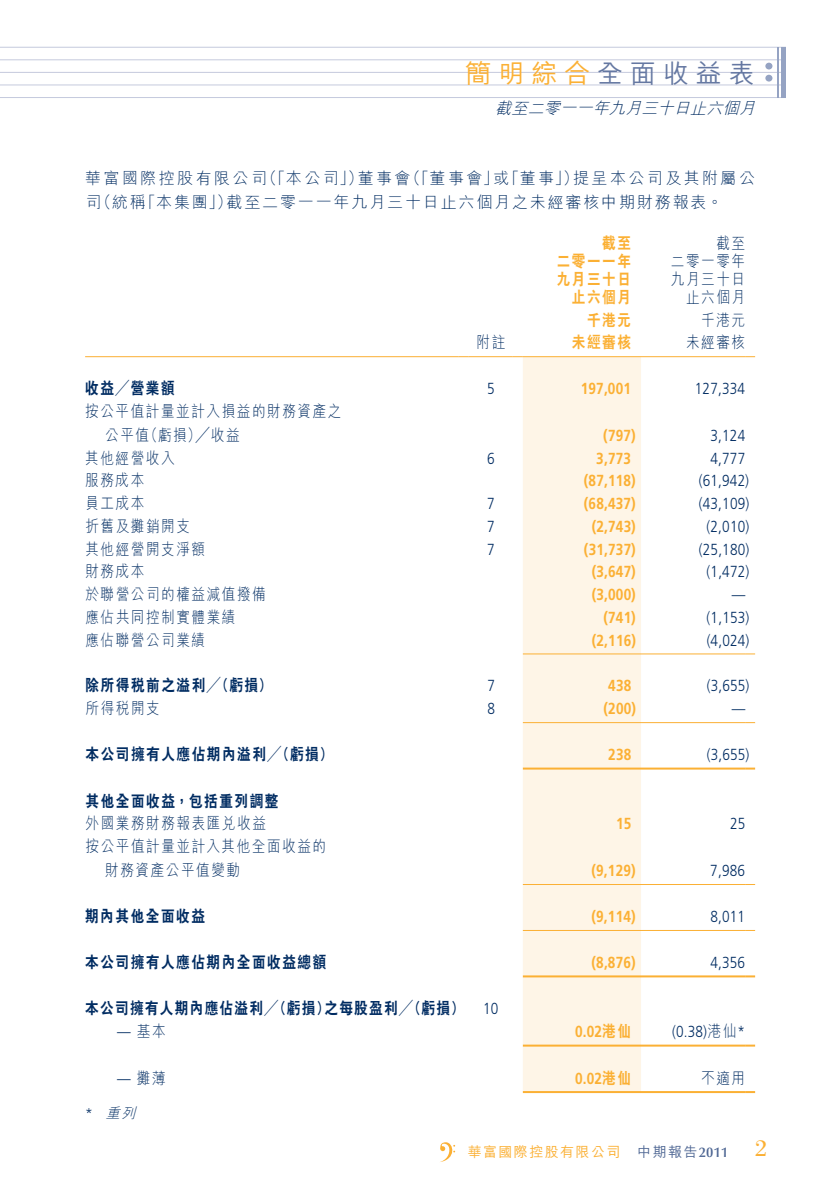
<style>
.page{position:relative;width:840px;height:1191px;background:#fff}
.page>*{position:absolute;margin:0;border:0;box-sizing:border-box;transform-origin:0 0}
.t1{font:500 26px "M Hei HK";letter-spacing:.265em;color:#6578a2}
.t2{font:24px "Bodoni Std";color:#fbb034}
.t3{font:300 16px/18px "M Hei HK";letter-spacing:.115em;color:#002c62;text-align:right;scale:.85 1}
.t4{font:300 16px "Frutiger LT Std";letter-spacing:.015em;color:#002c62;scale:.85 1}
.t5{font:700 16px "Frutiger LT Std";letter-spacing:.015em;color:#fbb034;scale:.85 1}
.t6{font:800 16px "C Hei 2 HK";letter-spacing:.115em;color:#002c62;scale:.85 1}
.t7{font:300 16px/24px "M Hei HK";letter-spacing:.115em;color:#002c62}
.t8{font:800 16px/18px "C Hei 2 HK";letter-spacing:.115em;color:#fbb034;text-align:right;scale:.85 1}
.t9{font:800 16px "C Hei 2 HK";letter-spacing:.095em;color:#002c62;scale:.85 1}
.t10{font:italic 300 16px "M Hei HK";color:#002c62}
.t11{font:300 16px "M Hei HK";letter-spacing:.15em;color:#002c62}
.t12{font:500 14px "M Hei HK";letter-spacing:.1em;color:#fbb034}
.t13{font:500 14px "M Hei HK";color:#4e6693}
.t14{font:italic 300 14px "M Hei HK";color:#002c62}
.t15{font:300 14px "Frutiger LT Std";color:#002c62}
.s1{color:#fbb034}
.s2{font-family:"Frutiger LT Std"}
.s3{font-family:"C Hei 2 HK";font-weight:800}
.s4{font-family:"M Hei HK"}
.s5{font-family:"Optima LT Std";font-weight:600}
</style>
<div class="page">
<hr style="left:0;top:47px;width:785px;height:1px;background:#c5cadd">
<hr style="left:0;top:59px;width:785px;height:1px;background:#c5cadd">
<hr style="left:0;top:72px;width:785px;height:1px;background:#c5cadd">
<hr style="left:0;top:85px;width:785px;height:1px;background:#c5cadd">
<hr style="left:0;top:97px;width:785px;height:1px;background:#c5cadd">
<div style="left:765px;top:75px;width:7px;height:7px;background:#95a3c3;border-radius:50%"></div>
<div style="left:765px;top:63px;width:7px;height:6px;background:#95a3c3;border-radius:50%"></div>
<div style="left:780px;top:47px;width:5px;height:51px;background:#95a3c3"></div>
<hr style="left:776px;top:47px;width:2px;height:51px;background:#95a3c3">
<svg style="left:440px;top:1142px;width:16px;height:20px"></svg>
<div style="left:522px;top:357px;width:118px;height:734px;background:#fef5e7"></div>
<hr style="left:85px;top:356px;width:373px;height:1px;background:#fbb034">
<hr style="left:468px;top:356px;width:44px;height:1px;background:#fbb034">
<hr style="left:522px;top:356px;width:108px;height:1px;background:#fbb034">
<hr style="left:640px;top:356px;width:104px;height:1px;background:#fbb034">
<hr style="left:522px;top:653px;width:108px;height:1px;background:#fbb034">
<hr style="left:640px;top:653px;width:104px;height:1px;background:#fbb034">
<hr style="left:522px;top:722px;width:108px;height:1px;background:#fbb034">
<hr style="left:640px;top:722px;width:104px;height:1px;background:#fbb034">
<hr style="left:522px;top:884px;width:108px;height:1px;background:#fbb034">
<hr style="left:640px;top:884px;width:104px;height:1px;background:#fbb034">
<hr style="left:522px;top:930px;width:108px;height:1px;background:#fbb034">
<hr style="left:640px;top:930px;width:104px;height:1px;background:#fbb034">
<hr style="left:522px;top:767px;width:108px;height:2px;background:#fbb034">
<svg style="left:630px;top:767px;width:10px;height:2px"></svg>
<hr style="left:640px;top:767px;width:104px;height:2px;background:#fbb034">
<svg style="left:744px;top:767px;width:10px;height:2px"></svg>
<hr style="left:522px;top:975px;width:108px;height:2px;background:#fbb034">
<svg style="left:630px;top:975px;width:10px;height:2px"></svg>
<hr style="left:640px;top:975px;width:104px;height:2px;background:#fbb034">
<svg style="left:744px;top:975px;width:10px;height:2px"></svg>
<hr style="left:522px;top:1044px;width:108px;height:2px;background:#fbb034">
<svg style="left:630px;top:1044px;width:10px;height:2px"></svg>
<hr style="left:640px;top:1044px;width:104px;height:2px;background:#fbb034">
<svg style="left:744px;top:1044px;width:10px;height:2px"></svg>
<hr style="left:522px;top:1091px;width:108px;height:2px;background:#fbb034">
<svg style="left:630px;top:1091px;width:10px;height:2px"></svg>
<hr style="left:640px;top:1091px;width:104px;height:2px;background:#fbb034">
<svg style="left:744px;top:1091px;width:10px;height:2px"></svg>
<h1 class="t1" style="left:465px;top:55px;width:290px"><span class="s1">簡明綜合</span>全面收益表</h1>
<p class="t10" style="left:495px;top:96px;width:267px">截至二零一一年九月三十日止六個月</p>
<p class="t7" style="left:261px;top:166px;width:103px">（「本公司」）</p>
<p class="t7" style="left:404px;top:166px;width:175px">（「董事會」「董事」）</p>
<p class="t11" style="left:573px;top:167px;width:183px">提呈本公司及其附屬公</p>
<p class="t7" style="left:357px;top:166px;width:54px">董事會</p>
<p class="t7" style="left:226px;top:166px;width:497px;text-indent:-141px">華富國際控股有限公司<br>截至二零一一年九月三十日止六個月之未經審核中期財務報表。</p>
<p class="t7" style="left:493px;top:166px;width:17px">或</p>
<p class="t7" style="left:96px;top:190px;width:52px">（統稱</p>
<p class="t7" style="left:140px;top:190px;width:94px">「本集團」）</p>
<p class="t7" style="left:85px;top:190px;width:17px">司</p>
<p class="t8" style="left:556px;top:234px;width:89px">截至<br>二零一一年九月三十日止六個月</p>
<p class="t3" style="left:670px;top:233px;width:89px">截至<br>二零一零年九月三十日止六個月</p>
<p class="t3" style="left:700px;top:310px;width:53px">千港元</p>
<p class="t8" style="left:586px;top:311px;width:53px">千港元</p>
<p class="t3" style="left:476px;top:333px;width:35px">附註</p>
<p class="t8" style="left:571px;top:333px;width:71px">未經審核</p>
<p class="t3" style="left:685px;top:333px;width:71px">未經審核</p>
<p class="t6" style="left:85px;top:377px;width:107px">收益╱營業額</p>
<p class="t3" style="left:85px;top:401px;width:303px">按公平值計量並計入損益的財務資產之</p>
<p class="t4" style="left:487px;top:379px;width:10px">5</p>
<p class="t5" style="left:580px;top:379px;width:61px">197,001</p>
<p class="t4" style="left:694px;top:379px;width:61px">127,334</p>
<p class="t3" style="left:144px;top:425px;width:114px">（虧損）╱收益</p>
<p class="t3" style="left:105px;top:425px;width:53px">公平值</p>
<p class="t5" style="left:603px;top:426px;width:40px">)797(</p>
<p class="t4" style="left:710px;top:426px;width:42px">3,124</p>
<p class="t3" style="left:85px;top:448px;width:107px">其他經營收入</p>
<p class="t4" style="left:487px;top:449px;width:10px">6</p>
<p class="t5" style="left:596px;top:449px;width:42px">3,773</p>
<p class="t4" style="left:710px;top:449px;width:42px">4,777</p>
<p class="t3" style="left:85px;top:471px;width:71px">服務成本</p>
<p class="t5" style="left:583px;top:471px;width:62px">)87,118(</p>
<p class="t4" style="left:698px;top:472px;width:61px">)61,942(</p>
<p class="t3" style="left:85px;top:493px;width:71px">員工成本</p>
<p class="t4" style="left:487px;top:494px;width:10px">7</p>
<p class="t5" style="left:583px;top:494px;width:62px">)68,437(</p>
<p class="t4" style="left:698px;top:494px;width:61px">)43,109(</p>
<p class="t3" style="left:85px;top:516px;width:124px">折舊及攤銷開支</p>
<p class="t4" style="left:487px;top:517px;width:10px">7</p>
<p class="t5" style="left:591px;top:517px;width:53px">)2,743(</p>
<p class="t4" style="left:706px;top:517px;width:52px">)2,010(</p>
<p class="t3" style="left:85px;top:539px;width:142px">其他經營開支淨額</p>
<p class="t4" style="left:487px;top:540px;width:10px">7</p>
<p class="t5" style="left:583px;top:539px;width:62px">)31,737(</p>
<p class="t4" style="left:698px;top:540px;width:61px">)25,180(</p>
<p class="t3" style="left:85px;top:562px;width:71px">財務成本</p>
<p class="t5" style="left:591px;top:562px;width:53px">)3,647(</p>
<p class="t4" style="left:706px;top:563px;width:52px">)1,472(</p>
<p class="t3" style="left:85px;top:584px;width:214px">於聯營公司的權益減值撥備</p>
<p class="t5" style="left:591px;top:585px;width:53px">)3,000(</p>
<p class="t4" style="left:731px;top:585px;width:17px">—</p>
<p class="t3" style="left:85px;top:607px;width:178px">應佔共同控制實體業績</p>
<p class="t5" style="left:603px;top:608px;width:40px">)741(</p>
<p class="t4" style="left:706px;top:608px;width:52px">)1,153(</p>
<p class="t3" style="left:85px;top:630px;width:142px">應佔聯營公司業績</p>
<p class="t5" style="left:591px;top:630px;width:53px">)2,116(</p>
<p class="t4" style="left:706px;top:631px;width:52px">)4,024(</p>
<p class="t6" style="left:85px;top:675px;width:221px">除所得稅前之溢利╱（虧損(</p>
<p class="t4" style="left:487px;top:677px;width:10px">7</p>
<p class="t5" style="left:608px;top:676px;width:29px">438</p>
<p class="t4" style="left:706px;top:677px;width:52px">)3,655(</p>
<p class="t3" style="left:85px;top:698px;width:89px">所得稅開支</p>
<p class="t4" style="left:487px;top:699px;width:10px">8</p>
<p class="t5" style="left:603px;top:699px;width:40px">)200(</p>
<p class="t4" style="left:731px;top:699px;width:17px">—</p>
<p class="t6" style="left:85px;top:743px;width:292px">本公司擁有人應佔期內溢利╱（虧損(</p>
<p class="t6" style="left:85px;top:790px;width:228px">其他全面收益，包括重列調整</p>
<p class="t5" style="left:608px;top:745px;width:29px">238</p>
<p class="t4" style="left:706px;top:745px;width:52px">)3,655(</p>
<p class="t3" style="left:85px;top:811px;width:284px;line-height:22.8px;text-align:left">外國業務財務報表匯兌收益<br>按公平值計量並計入其他全面收益的</p>
<p class="t5" style="left:615px;top:814px;width:20px">15</p>
<p class="t4" style="left:729px;top:814px;width:20px">25</p>
<p class="t3" style="left:105px;top:860px;width:160px">財務資產公平值變動</p>
<p class="t5" style="left:591px;top:861px;width:53px">)9,129(</p>
<p class="t4" style="left:710px;top:861px;width:42px">7,986</p>
<p class="t6" style="left:85px;top:905px;width:142px">期內其他全面收益</p>
<p class="t5" style="left:591px;top:907px;width:53px">)9,114(</p>
<p class="t4" style="left:710px;top:907px;width:42px">8,011</p>
<p class="t6" style="left:85px;top:951px;width:285px">本公司擁有人應佔期內全面收益總額</p>
<p class="t5" style="left:591px;top:953px;width:53px">)8,876(</p>
<p class="t4" style="left:710px;top:953px;width:42px">4,356</p>
<p class="t9" style="left:85px;top:997px;width:288px">本公司擁有人期內應佔溢利╱（虧損）</p>
<p class="t6" style="left:324px;top:997px;width:165px">之每股盈利╱（虧損(</p>
<p class="t4" style="left:483px;top:999px;width:20px">10</p>
<p class="t3" style="left:117px;top:1021px;width:58px"><span class="s2">—</span> 基本</p>
<p class="t5" style="left:574px;top:1022px;width:67px">0.02<span class="s3">港仙</span></p>
<p class="t4" style="left:671px;top:1022px;width:87px">(0.38)<span class="s4">港仙</span>*</p>
<p class="t15" style="left:85px;top:1104px;width:9px">*</p>
<p class="t3" style="left:117px;top:1068px;width:58px"><span class="s2">—</span> 攤薄</p>
<p class="t14" style="left:106px;top:1102px;width:36px">重列</p>
<p class="t5" style="left:574px;top:1068px;width:67px">0.02<span class="s3">港仙</span></p>
<p class="t3" style="left:700px;top:1068px;width:53px">不適用</p>
<p class="t12" style="left:467px;top:1142px;width:154px">華富國際控股有限公司</p>
<p class="t13" style="left:637px;top:1142px;width:92px">中期報告<span class="s5">2011</span></p>
<h2 class="t2" style="left:754px;top:1134px;width:13px">2</h2>
</div>
